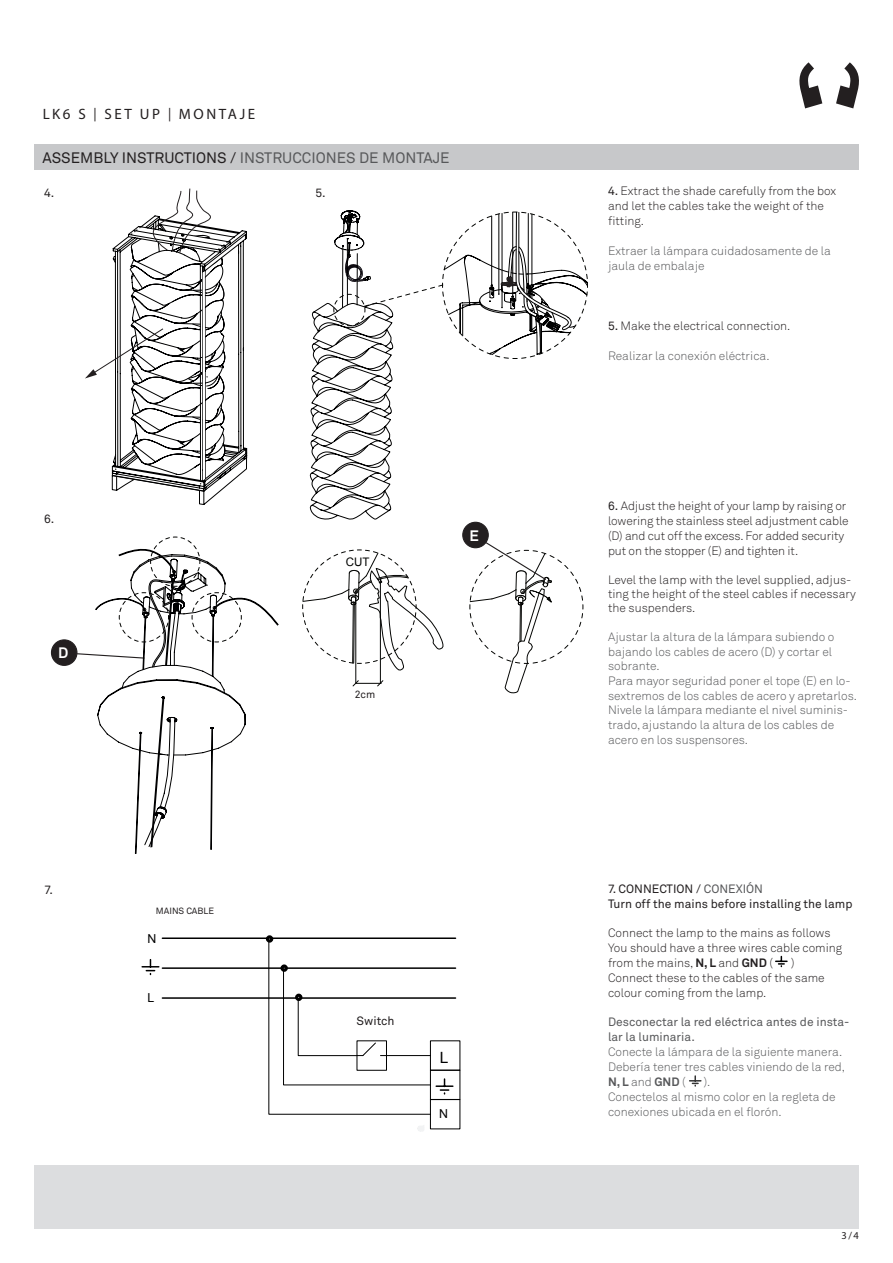
<style>
.page{position:relative;width:893px;height:1263px;background:#fff}
.page>*{position:absolute;margin:0;border:0;box-sizing:border-box;transform-origin:0 0}
.t1{font:15.45px "Arial";color:#000}
.t2{font:15px "Akkurat";color:#57585a}
.t3{font:15px "Myriad Pro";letter-spacing:.17em;color:#231f20}
.t4{font:700 15px "Akkurat";color:#fff}
.t5{font:12.3px "Arial";color:#000}
.t6{font:300 12px/15px "Akkurat";color:#231f20}
.t7{font:300 12px/14.7px "Akkurat";color:#57585a}
.t8{font:12px/14.4px "Akkurat";color:#231f20}
.t9{font:12px/14.4px "Akkurat";color:#57585a}
.t10{font:11.7px "Arial";color:#040503}
.t11{font:10.5px "Myriad Pro";color:#231f20}
.t12{font:10.5px "Akkurat";color:#231f20}
.t13{font:9px "Akkurat";color:#231f20}
.s1{font-size:13.5px}
.s2{color:#231f20}
.s3{font-weight:400}
.s4{color:#57585a}
.s5{font-weight:700}
</style>
<div class="page">
<div style="left:34px;top:145px;width:825px;height:25px;background:#c7c8ca"></div>
<div style="left:34px;top:1165px;width:825px;height:64px;background:#dcdddf"></div>
<svg style="left:799px;top:62px;width:23px;height:46px"></svg>
<svg style="left:836px;top:62px;width:23px;height:46px"></svg>
<svg style="left:776px;top:956px;width:11px;height:11px"></svg>
<svg style="left:690px;top:1076px;width:11px;height:10px"></svg>
<hr style="left:162px;top:937px;width:294px;height:2px;background:#000">
<hr style="left:162px;top:967px;width:294px;height:2px;background:#000">
<hr style="left:162px;top:997px;width:294px;height:2px;background:#000">
<div style="left:266px;top:935px;width:7px;height:8px;border:3px solid #000;border-radius:50%"></div>
<svg style="left:268px;top:937px;width:185px;height:178px"></svg>
<div style="left:295px;top:994px;width:7px;height:7px;border:3px solid #000;border-radius:50%"></div>
<svg style="left:418px;top:1125px;width:6px;height:7px"></svg>
<div style="left:51px;top:640px;width:26px;height:25px;background:#231f20;border-radius:50%"></div>
<div style="left:51px;top:639px;width:26px;height:27px;border:1px solid #231f20;border-radius:50%"></div>
<hr style="left:356px;top:591px;width:1px;height:92px;background:#040503">
<hr style="left:380px;top:579px;width:1px;height:104px;background:#040503">
<svg style="left:302px;top:549px;width:142px;height:123px"></svg>
<svg style="left:352px;top:680px;width:31px;height:6px"></svg>
<div style="left:463px;top:522px;width:25px;height:26px;background:#231f20;border-radius:50%"></div>
<div style="left:462px;top:522px;width:27px;height:26px;border:1px solid #231f20;border-radius:50%"></div>
<svg style="left:469px;top:541px;width:114px;height:153px"></svg>
<svg style="left:76px;top:599px;width:36px;height:139px"></svg>
<svg style="left:112px;top:536px;width:135px;height:463px"></svg>
<svg style="left:85px;top:188px;width:162px;height:317px"></svg>
<svg style="left:310px;top:210px;width:278px;height:310px"></svg>
<p class="t3" style="left:43px;top:104px;width:214px">LK6 S <span class="s1">|</span> SET UP <span class="s1">|</span> MONTAJE</p>
<p class="t2" style="left:43px;top:148px;width:408px"><span class="s2">ASSEMBLY INSTRUCTIONS /</span> INSTRUCCIONES DE MONTAJE</p>
<p class="t8" style="left:44px;top:185px;width:12px">4.</p>
<p class="t8" style="left:315px;top:185px;width:12px">5.</p>
<p class="t8" style="left:44px;top:511px;width:12px">6.</p>
<p class="t4" style="left:58px;top:644px;width:12px">D</p>
<p class="t8" style="left:45px;top:882px;width:10px">7.</p>
<p class="t13" style="left:156px;top:905px;width:60px">MAINS CABLE</p>
<p class="t5" style="left:147px;top:931px;width:10px">N</p>
<p class="t5" style="left:148px;top:989px;width:8px">L</p>
<p class="t10" style="left:346px;top:554px;width:25px">CUT</p>
<p class="t12" style="left:355px;top:687px;width:22px">2cm</p>
<p class="t4" style="left:469px;top:526px;width:11px">E</p>
<p class="t8" style="left:357px;top:1013px;width:39px">Switch</p>
<p class="t1" style="left:440px;top:1047px;width:10px">L</p>
<p class="t5" style="left:439px;top:1106px;width:10px">N</p>
<p class="t6" style="left:608px;top:183px;width:230px"><span class="s3">4.</span> Extract the shade carefully from the box and let the cables take the weight of the fitting.</p>
<p class="t7" style="left:608px;top:243px;width:224px">Extraer la lámpara cuidadosamente de la jaula de embalaje</p>
<p class="t6" style="left:608px;top:318px;width:184px"><span class="s3">5.</span> Make the electrical connection.</p>
<p class="t7" style="left:608px;top:348px;width:163px">Realizar la conexión eléctrica.</p>
<p class="t6" style="left:608px;top:498px;width:242px"><span class="s3">6.</span> Adjust the height of your lamp by raising or lowering the stainless steel adjustment cable (D) and cut off the excess. For added security put on the stopper (E) and tighten it.</p>
<p class="t6" style="left:608px;top:572px;width:249px;line-height:14.4px">Level the lamp with the level supplied, adjus&shy;ting the height of the steel cables if necessary the suspenders.</p>
<p class="t7" style="left:608px;top:629px;width:250px">Ajustar la altura de la lámpara subiendo o bajando los cables de acero (D) y cortar el sobrante.<br>Para mayor seguridad poner el tope (E) en lo&shy;sextremos de los cables de acero y apretarlos.<br>Nivele la lámpara mediante el nivel suminis&shy;trado, ajustando la altura de los cables de acero en los suspensores.</p>
<p class="t8" style="left:608px;top:881px;width:246px">7. CONNECTION / <span class="s4">CONEXIÓN<br></span>Turn off the mains before installing the lamp</p>
<p class="t6" style="left:608px;top:925px;width:236px">Connect the lamp to the mains as follows<br>You should have a three wires cable coming from the mains, <span class="s5">N, L</span> and <span class="s5">GND</span> (</p>
<p class="t6" style="left:608px;top:955px;width:218px;text-indent:183px">)<br>Connect these to the cables of the same colour coming from the lamp.</p>
<p class="t9" style="left:608px;top:1015px;width:243px">Desconectar la red eléctrica antes de insta&shy;lar la luminaria.</p>
<p class="t7" style="left:608px;top:1044px;width:239px">Conecte la lámpara de la siguiente manera.<br>Debería tener tres cables viniendo de la red,<br><span class="s5">N, L</span> and <span class="s5">GND</span> (</p>
<p class="t7" style="left:608px;top:1074px;width:229px;text-indent:96px">).<br>Conectelos al mismo color en la regleta de conexiones ubicada en el florón.</p>
<p class="t11" style="left:841px;top:1229px;width:19px">3/4</p>
</div>
